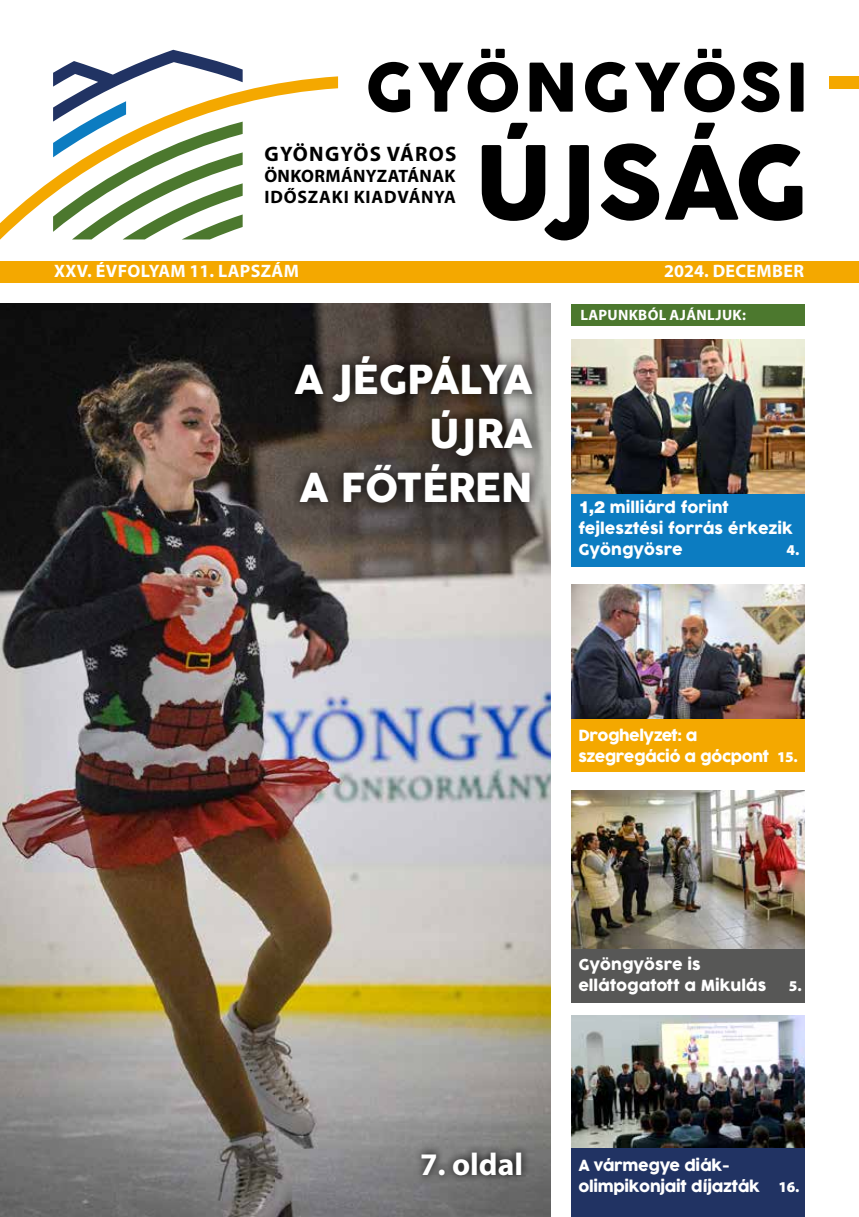
<style>
.page{position:relative;width:859px;height:1217px;background:#fff}
.page>*{position:absolute;margin:0;border:0;box-sizing:border-box;transform-origin:0 0}
.t1{font:100.5px "Cocogoose";color:#000}
.t2{font:66px "Cocogoose";letter-spacing:.05em;color:#000}
.t3{font:39px/54px "Cocogoose";letter-spacing:-.01em;color:#fff;text-align:right}
.t4{font:700 31.5px "Myriad Pro";color:#fff}
.t5{font:700 21px "Myriad Pro";letter-spacing:.06em;color:#000}
.t6{font:700 18px "Myriad Pro";letter-spacing:.02em;color:#fff}
.t7{font:700 18px/21px "Myriad Pro";letter-spacing:.02em;color:#000}
.t8{font:15px/21px "Cocogoose";letter-spacing:-.015em;color:#fff}
.t9{font:700 15px "Myriad Pro";letter-spacing:.02em;color:#fff}
.t10{font:900 15px "Myriad Pro";color:#fff}
.s1{font-family:"Nimbus Sans Nov Bla";font-size:18px}
.s2{font-family:"Myriad Pro";font-weight:900}
</style>
<div class="page">
<img style="left:0;top:304px;width:551px;height:912px">
<svg style="left:0;top:76px;width:338px;height:164px"></svg>
<svg style="left:53px;top:50px;width:190px;height:189px"></svg>
<div style="left:0;top:261px;width:859px;height:21px;background:#f4a800"></div>
<svg style="left:413px;top:1142px;width:117px;height:40px;background:#626262"></svg>
<div style="left:572px;top:584px;width:233px;height:187px;background:#f4a800"></div>
<img style="left:572px;top:584px;width:233px;height:134px">
<div style="left:572px;top:492px;width:233px;height:74px;background:#0c7cc1"></div>
<div style="left:572px;top:1015px;width:233px;height:201px;background:#213363"></div>
<img style="left:572px;top:1015px;width:233px;height:131px">
<div style="left:830px;top:76px;width:29px;height:12px;background:#f4a800"></div>
<div style="left:572px;top:304px;width:233px;height:21px;background:#4c782e"></div>
<div style="left:572px;top:790px;width:233px;height:212px;background:#575756"></div>
<img style="left:572px;top:790px;width:233px;height:157px">
<img style="left:572px;top:339px;width:233px;height:154px">
<svg style="left:282px;top:342px;width:263px;height:174px;background:#443e38"></svg>
<h2 class="t2" style="left:365px;top:42px;width:445px">GYÖNGYÖSI</h2>
<h1 class="t1" style="left:474px;top:113px;width:336px">ÚJSÁG</h1>
<h3 class="t5" style="left:264px;top:140px;width:194px">GYÖNGYÖS VÁROS</h3>
<p class="t7" style="left:264px;top:165px;width:193px">ÖNKORMÁNYZATÁNAK<br>IDŐSZAKI KIADVÁNYA</p>
<p class="t6" style="left:54px;top:259px;width:246px">XXV. ÉVFOLYAM 11. LAPSZÁM</p>
<p class="t6" style="left:664px;top:259px;width:141px">2024. DECEMBER</p>
<h3 class="t3" style="left:294px;top:354px;width:240px">A JÉGPÁLYA<br>ÚJRA<br>A FŐTÉREN</h3>
<p class="t9" style="left:580px;top:305px;width:167px">LAPUNKBÓL AJÁNLJUK:</p>
<p class="t8" style="left:578px;top:497px;width:216px"><span class="s1">1,2</span> milliárd forint fejlesztési forrás érkezik<br>Gyöngyösre</p>
<p class="t10" style="left:787px;top:541px;width:14px">4.</p>
<p class="t8" style="left:578px;top:725px;width:221px">Droghelyzet: a szegregáció a gócpont <span class="s2">15.</span></p>
<p class="t8" style="left:578px;top:954px;width:190px">Gyöngyösre is ellátogatott a Mikulás</p>
<p class="t10" style="left:789px;top:977px;width:14px">5.</p>
<h3 class="t4" style="left:420px;top:1143px;width:104px">7. oldal</h3>
<p class="t8" style="left:578px;top:1155px;width:183px">A vármegye diák&shy;olimpikonjait díjazták</p>
<p class="t10" style="left:779px;top:1178px;width:22px">16.</p>
</div>
